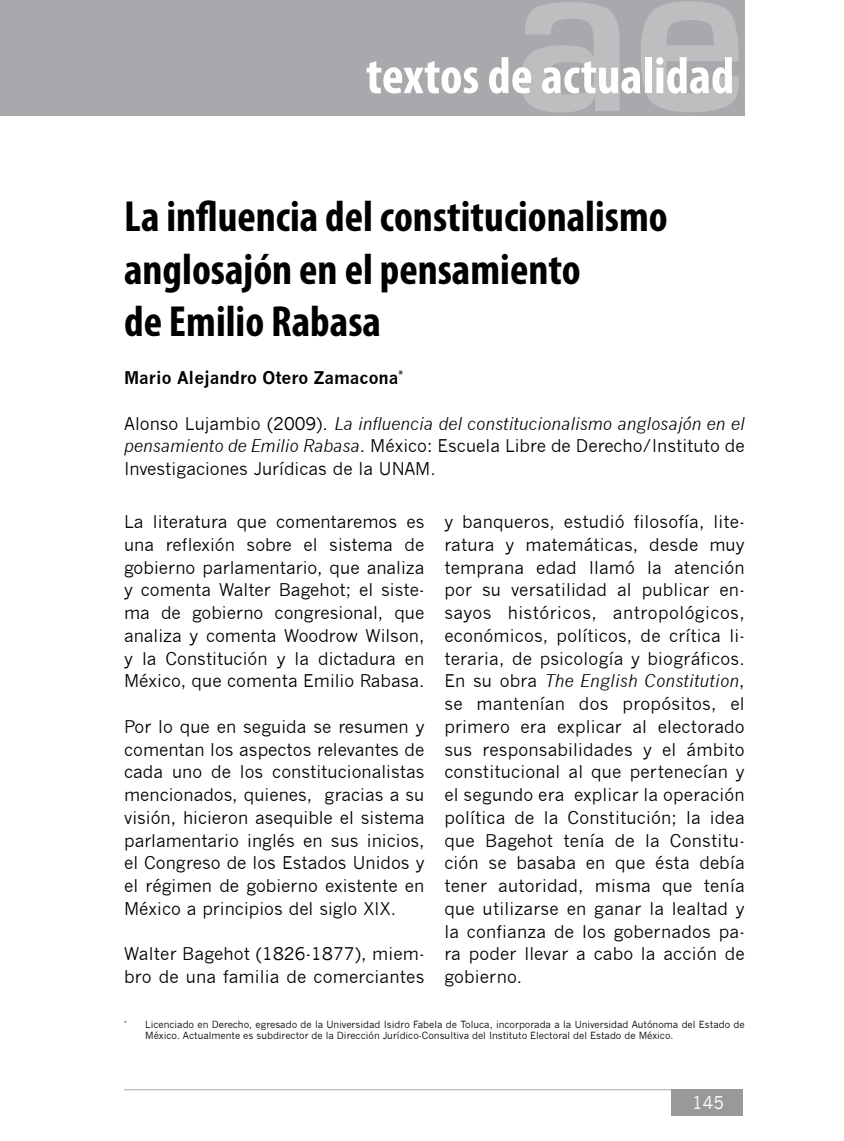
<style>
.page{position:relative;width:844px;height:1141px;background:#fff}
.page>*{position:absolute;margin:0;border:0;box-sizing:border-box;transform-origin:0 0}
.t1{font:700 condensed 43.75px/52.5px "Myriad Pro";color:#000}
.t2{font:17.15px/22.8px "News Gothic";color:#000;text-align:justify}
.t3{font:700 17.15px "News Gothic";color:#000}
.t4{font:17.15px "News Gothic";color:#fff}
.t5{font:9.62px/11.5px "News Gothic";color:#000}
.s1{font-style:italic}
</style>
<div class="page">
<hr style="left:124px;top:1089px;width:618px;height:1px;background:#a7a9ac">
<div style="left:671px;top:1090px;width:71px;height:26px;background:#999"></div>
<div style="left:0;top:0;width:744px;height:115px;background:#a7a9ac"></div>
<svg style="left:366px;top:61px;width:112px;height:33px"></svg>
<svg style="left:489px;top:1px;width:249px;height:111px"></svg>
<h1 class="t1" style="left:124px;top:190px;width:545px">La influencia del constitucionalismo anglosajón en el pensamiento<br>de Emilio Rabasa</h1>
<p class="t3" style="left:124px;top:367px;width:280px">Mario Alejandro Otero Zamacona<sup>*</sup></p>
<p class="t2" style="left:124px;top:412px;width:622px">Alonso Lujambio (2009). <span class="s1">La influencia del constitucionalismo anglosajón en el pensamiento de Emilio Rabasa</span>. México: Escuela Libre de Derecho/Instituto de Investigaciones Jurídicas de la UNAM.</p>
<p class="t2" style="left:124px;top:510px;width:302px">La literatura que comentaremos es una reflexión sobre el sistema de gobierno parlamentario, que analiza y comenta Walter Bagehot; el siste&shy;ma de gobierno congresional, que analiza y comenta Woodrow Wilson, y la Constitución y la dictadura en México, que comenta Emilio Rabasa.</p>
<p class="t2" style="left:124px;top:715px;width:302px">Por lo que en seguida se resumen y comentan los aspectos relevantes de cada uno de los constitucionalistas mencionados, quienes, gracias a su visión, hicieron asequible el sistema parlamentario inglés en sus inicios, el Congreso de los Estados Unidos y el régimen de gobierno existente en México a principios del siglo XIX.</p>
<p class="t2" style="left:124px;top:943px;width:302px">Walter Bagehot (1826-1877), miem&shy;bro de una familia de comerciantes</p>
<p class="t2" style="left:444px;top:510px;width:302px">y banqueros, estudió filosofía, lite&shy;ratura y matemáticas, desde muy temprana edad llamó la atención por su versatilidad al publicar en&shy;sayos históricos, antropológicos, económicos, políticos, de crítica li&shy;teraria, de psicología y biográficos.<br>En su obra <span class="s1">The English Constitution</span>, se mantenían dos propósitos, el primero era explicar al electorado sus responsabilidades y el ámbito constitucional al que pertenecían y el segundo era explicar la operación política de la Constitución; la idea que Bagehot tenía de la Constitu&shy;ción se basaba en que ésta debía tener autoridad, misma que tenía que utilizarse en ganar la lealtad y la confianza de los gobernados pa&shy;ra poder llevar a cabo la acción de gobierno.</p>
<p class="t5" style="left:145px;top:1019px;width:601px;text-indent:-21px"><sup>*</sup> Licenciado en Derecho, egresado de la Universidad Isidro Fabela de Toluca, incorporada a la Universidad Autónoma del Estado de<br>México. Actualmente es subdirector de la Dirección Jurídico-Consultiva del Instituto Electoral del Estado de México.</p>
<p class="t4" style="left:692px;top:1093px;width:34px">145</p>
</div>
